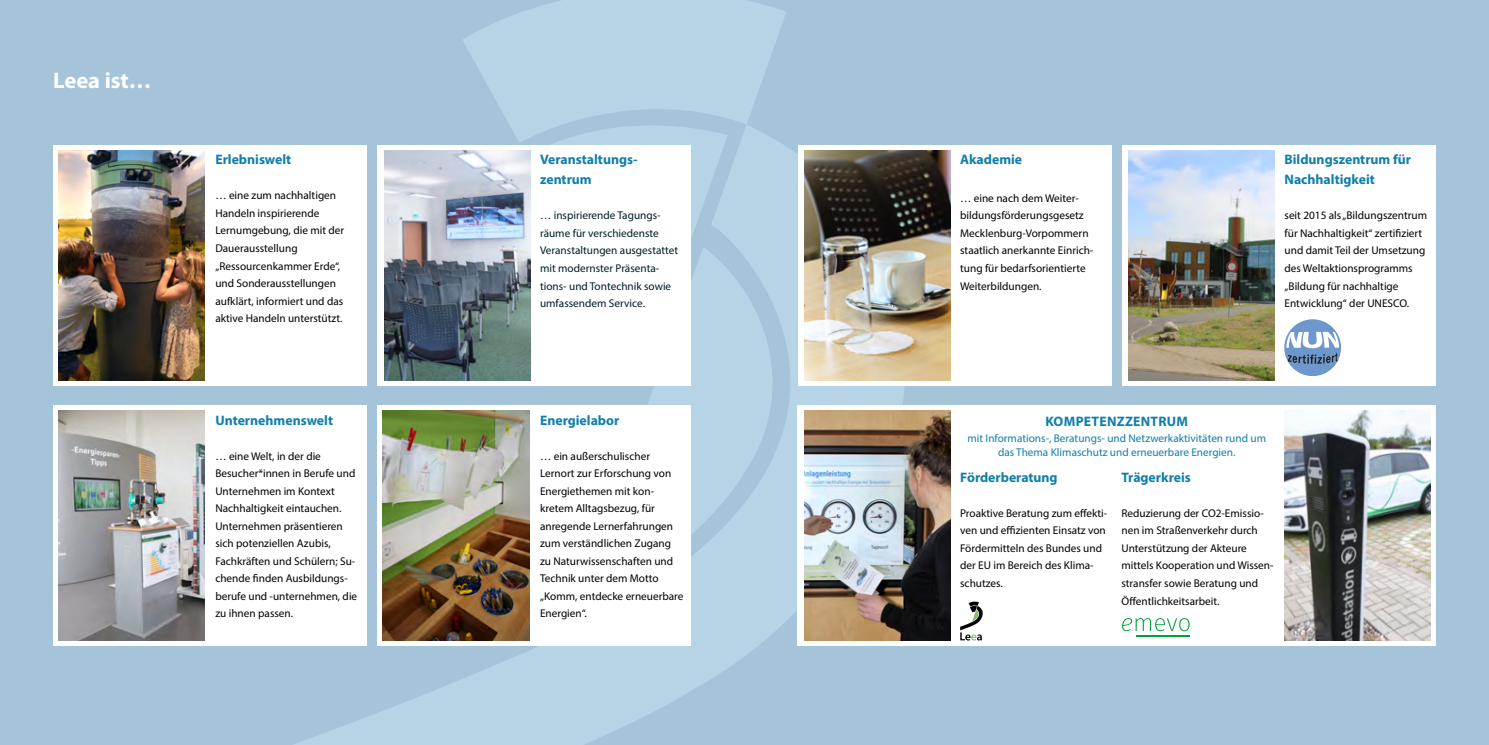
<style>
.page{position:relative;width:1489px;height:745px;background:#fff}
.page>*{position:absolute;margin:0;border:0;box-sizing:border-box;transform-origin:0 0}
.t1{font:700 22.5px "Myriad Pro";color:#fff}
.t2{font:700 13.75px/20px "Myriad Pro";color:#107eaa}
.t3{font:700 13.75px "Myriad Pro";letter-spacing:.02em;color:#107eaa}
.t4{font:11.25px/17.5px "Myriad Pro";color:#000}
.t5{font:11.25px/17.5px "Myriad Pro";color:#001d26}
.t6{font:11.25px/13.5px "Myriad Pro";color:#107eaa;text-align:center}
</style>
<div class="page">
<div style="left:0;top:0;width:1488px;height:744px;background:#a5c3d9"></div>
<svg style="left:199px;top:0;width:728px;height:744px"></svg>
<div style="left:53px;top:145px;width:314px;height:240px;background:#fff"></div>
<div style="left:53px;top:405px;width:314px;height:240px;background:#fff"></div>
<div style="left:377px;top:145px;width:314px;height:240px;background:#fff"></div>
<div style="left:377px;top:405px;width:314px;height:240px;background:#fff"></div>
<div style="left:797px;top:145px;width:314px;height:240px;background:#fff"></div>
<div style="left:797px;top:405px;width:638px;height:240px;background:#fff"></div>
<div style="left:1121px;top:145px;width:314px;height:240px;background:#fff"></div>
<svg style="left:960px;top:601px;width:23px;height:39px"></svg>
<hr style="left:1135px;top:634px;width:54px;height:1px;background:#00a13a">
<svg style="left:1122px;top:618px;width:67px;height:13px"></svg>
<img style="left:58px;top:150px;width:147px;height:230px">
<img style="left:58px;top:410px;width:147px;height:230px">
<img style="left:383px;top:410px;width:146px;height:230px">
<img style="left:804px;top:410px;width:146px;height:230px">
<img style="left:1284px;top:410px;width:146px;height:230px">
<img style="left:384px;top:150px;width:146px;height:230px">
<img style="left:804px;top:150px;width:146px;height:230px">
<img style="left:1128px;top:150px;width:146px;height:230px">
<div style="left:1284px;top:319px;width:56px;height:56px;background:#6e97ce;border-radius:50%"></div>
<svg style="left:1286px;top:331px;width:52px;height:32px"></svg>
<h1 class="t1" style="left:53px;top:66px;width:99px">Leea ist…</h1>
<p class="t2" style="left:215px;top:149px;width:77px">Erlebniswelt</p>
<p class="t4" style="left:215px;top:186px;width:130px">… eine zum nachhaltigen<br>Handeln inspirierende<br>Lernumgebung, die mit der<br>Dauerausstellung „Ressourcenkammer Erde“, und Sonderausstellungen aufklärt, informiert und das aktive Handeln unterstützt.</p>
<p class="t2" style="left:215px;top:409px;width:119px">Unternehmenswelt</p>
<p class="t4" style="left:215px;top:446px;width:143px">… eine Welt, in der die<br>Besucher*innen in Berufe und<br>Unternehmen im Kontext<br>Nachhaltigkeit eintauchen.<br>Unternehmen präsentieren sich potenziellen Azubis,<br>Fachkräften und Schülern; Su&shy;chende finden Ausbildungs&shy;berufe und -unternehmen, die zu ihnen passen.</p>
<p class="t2" style="left:540px;top:149px;width:99px">Veranstaltungs&shy;zentrum</p>
<p class="t5" style="left:540px;top:206px;width:140px">… inspirierende Tagungs&shy;räume für verschiedenste<br>Veranstaltungen ausgestattet mit modernster Präsenta&shy;tions- und Tontechnik sowie umfassendem Service.</p>
<p class="t2" style="left:540px;top:409px;width:81px">Energielabor</p>
<p class="t4" style="left:540px;top:446px;width:145px">… ein außerschulischer<br>Lernort zur Erforschung von<br>Energiethemen mit kon&shy;kretem Alltagsbezug, für anregende Lernerfahrungen zum verständlichen Zugang zu Naturwissenschaften und<br>Technik unter dem Motto „Komm, entdecke erneuerbare<br>Energien“.</p>
<p class="t2" style="left:960px;top:149px;width:64px">Akademie</p>
<p class="t4" style="left:960px;top:189px;width:135px">… eine nach dem Weiter&shy;bildungsförderungsgesetz<br>Mecklenburg-Vorpommern staatlich anerkannte Einrich&shy;tung für bedarfsorientierte<br>Weiterbildungen.</p>
<p class="t2" style="left:1284px;top:149px;width:128px">Bildungszentrum für<br>Nachhaltigkeit</p>
<p class="t4" style="left:1284px;top:206px;width:144px">seit 2015 als „Bildungszentrum für Nachhaltigkeit“ zertifiziert und damit Teil der Umsetzung des Weltaktionsprogramms „Bildung für nachhaltige<br>Entwicklung“ der UNESCO.</p>
<p class="t3" style="left:1045px;top:411px;width:144px">KOMPETENZZENTRUM</p>
<p class="t6" style="left:967px;top:431px;width:300px">mit Informations-, Beratungs- und Netzwerkaktivitäten rund um das Thema Klimaschutz und erneuerbare Energien.</p>
<p class="t2" style="left:960px;top:466px;width:99px">Förderberatung</p>
<p class="t4" style="left:960px;top:504px;width:149px">Proaktive Beratung zum effekti&shy;ven und effizienten Einsatz von<br>Fördermitteln des Bundes und der EU im Bereich des Klima&shy;schutzes.</p>
<p class="t2" style="left:1121px;top:466px;width:71px">Trägerkreis</p>
<p class="t4" style="left:1121px;top:504px;width:154px">Reduzierung der CO2-Emissio&shy;nen im Straßenverkehr durch<br>Unterstützung der Akteure mittels Kooperation und Wissen&shy;stransfer sowie Beratung und<br>Öffentlichkeitsarbeit.</p>
</div>
